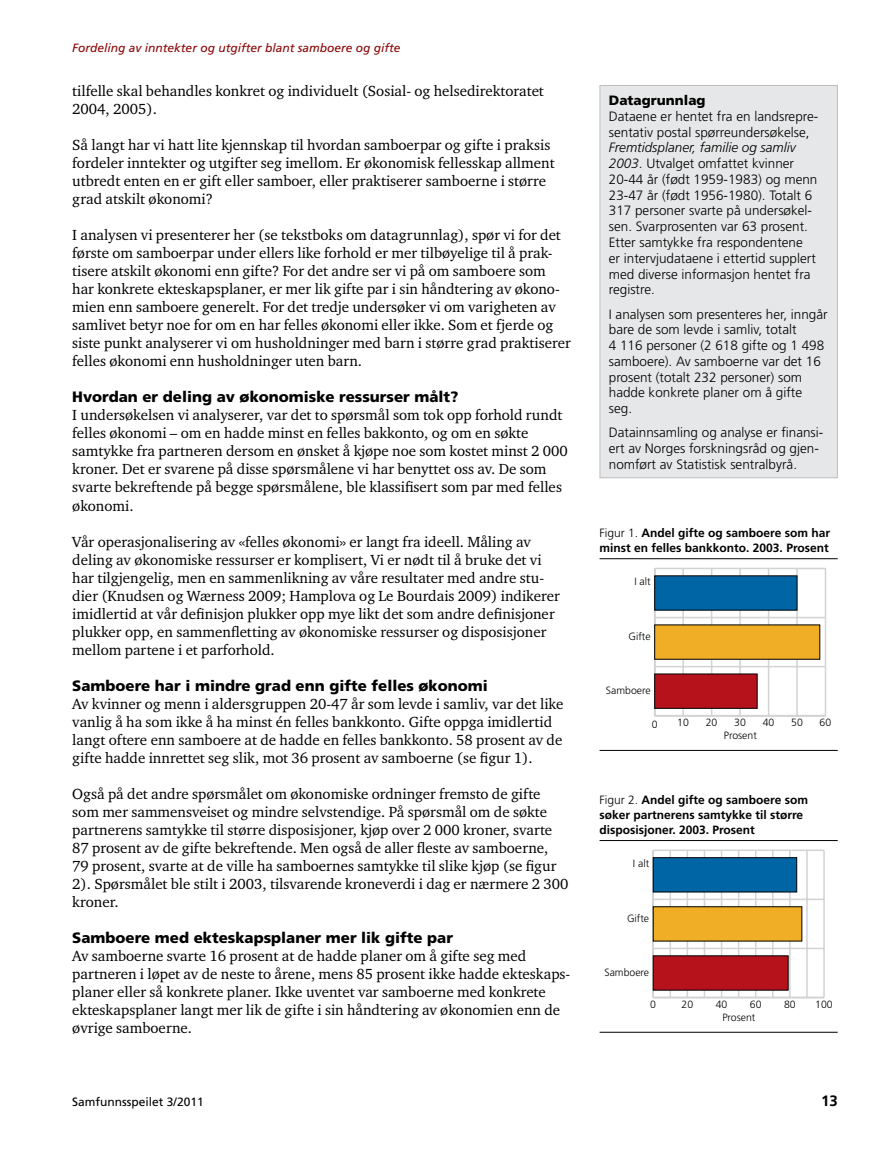
<style>
.page{position:relative;width:893px;height:1149px;background:#fff}
.page>*{position:absolute;margin:0;border:0;box-sizing:border-box;transform-origin:0 0}
.t1{font:15px/18px "Charter ITC Std";color:#000}
.t2{font:900 15px "Frutiger";color:#000}
.t3{font:700 15px "Frutiger";color:#000}
.t4{font:300 13.5px/15.8px "Frutiger";color:#000}
.t5{font:900 13.5px "Frutiger";color:#000}
.t6{font:700 12px/15px "Frutiger";color:#000}
.t7{font:italic 12px "Frutiger";color:#8b0304}
.t8{font:12px "Frutiger";color:#000}
.t9{font:300 10.5px "Frutiger";color:#000}
.s1{font-style:italic}
.s2{font-weight:300}
</style>
<div class="page">
<div style="left:600px;top:85px;width:237px;height:392px;background:#e6e7e8"></div>
<div style="left:600px;top:85px;width:238px;height:393px;border:1px solid #bcbec0"></div>
<hr style="left:600px;top:558px;width:238px;height:1px;background:#000">
<hr style="left:600px;top:749px;width:238px;height:1px;background:#000">
<hr style="left:682px;top:568px;width:2px;height:147px;background:#d1d3d4">
<hr style="left:711px;top:568px;width:1px;height:147px;background:#d1d3d4">
<hr style="left:739px;top:568px;width:2px;height:147px;background:#d1d3d4">
<hr style="left:768px;top:568px;width:1px;height:147px;background:#d1d3d4">
<hr style="left:796px;top:568px;width:2px;height:147px;background:#d1d3d4">
<hr style="left:825px;top:568px;width:1px;height:147px;background:#d1d3d4">
<hr style="left:654px;top:568px;width:1px;height:147px;background:#d1d3d4">
<hr style="left:655px;top:714px;width:170px;height:2px;background:#d1d3d4">
<hr style="left:655px;top:665px;width:170px;height:2px;background:#d1d3d4">
<hr style="left:655px;top:616px;width:170px;height:2px;background:#d1d3d4">
<hr style="left:655px;top:567px;width:170px;height:2px;background:#d1d3d4">
<div style="left:654px;top:575px;width:143px;height:35px;background:#0065a4"></div>
<div style="left:654px;top:624px;width:166px;height:35px;background:#efae25"></div>
<div style="left:654px;top:673px;width:103px;height:35px;background:#b5121b"></div>
<hr style="left:600px;top:839px;width:238px;height:1px;background:#000">
<hr style="left:600px;top:1031px;width:238px;height:1px;background:#000">
<hr style="left:669px;top:850px;width:2px;height:147px;background:#d1d3d4">
<hr style="left:687px;top:850px;width:1px;height:147px;background:#d1d3d4">
<hr style="left:704px;top:850px;width:1px;height:147px;background:#d1d3d4">
<hr style="left:721px;top:850px;width:1px;height:147px;background:#d1d3d4">
<hr style="left:738px;top:850px;width:1px;height:147px;background:#d1d3d4">
<hr style="left:755px;top:850px;width:1px;height:147px;background:#d1d3d4">
<hr style="left:772px;top:850px;width:1px;height:147px;background:#d1d3d4">
<hr style="left:789px;top:850px;width:2px;height:147px;background:#d1d3d4">
<hr style="left:806px;top:850px;width:2px;height:147px;background:#d1d3d4">
<hr style="left:823px;top:850px;width:2px;height:147px;background:#d1d3d4">
<hr style="left:652px;top:850px;width:2px;height:147px;background:#d1d3d4">
<hr style="left:653px;top:996px;width:171px;height:1px;background:#d1d3d4">
<hr style="left:653px;top:947px;width:171px;height:1px;background:#d1d3d4">
<hr style="left:653px;top:898px;width:171px;height:1px;background:#d1d3d4">
<hr style="left:653px;top:849px;width:171px;height:1px;background:#d1d3d4">
<div style="left:653px;top:857px;width:144px;height:35px;background:#0065a4;border:1px solid #000"></div>
<div style="left:653px;top:906px;width:149px;height:35px;background:#efae25"></div>
<div style="left:653px;top:955px;width:135px;height:35px;background:#b5121b"></div>
<p class="t7" style="left:72px;top:41px;width:330px">Fordeling av inntekter og utgifter blant samboere og gifte</p>
<p class="t1" style="left:72px;top:82px;width:473px">tilfelle skal behandles konkret og individuelt (Sosial- og helsedirektoratet<br>2004, 2005).</p>
<p class="t1" style="left:72px;top:136px;width:484px">Så langt har vi hatt lite kjennskap til hvordan samboerpar og gifte i praksis fordeler inntekter og utgifter seg imellom. Er økonomisk fellesskap allment utbredt enten en er gift eller samboer, eller praktiserer samboerne i større grad atskilt økonomi?</p>
<p class="t1" style="left:72px;top:226px;width:500px">I analysen vi presenterer her (se tekstboks om datagrunnlag), spør vi for det første om samboerpar under ellers like forhold er mer tilbøyelige til å prak&shy;tisere atskilt økonomi enn gifte? For det andre ser vi på om samboere som har konkrete ekteskapsplaner, er mer lik gifte par i sin håndtering av økono&shy;mien enn samboere generelt. For det tredje undersøker vi om varigheten av samlivet betyr noe for om en har felles økonomi eller ikke. Som et fjerde og siste punkt analyserer vi om husholdninger med barn i større grad praktiserer felles økonomi enn husholdninger uten barn.</p>
<p class="t2" style="left:72px;top:388px;width:388px">Hvordan er deling av økonomiske ressurser målt?</p>
<p class="t1" style="left:72px;top:406px;width:497px">I undersøkelsen vi analyserer, var det to spørsmål som tok opp forhold rundt felles økonomi – om en hadde minst en felles bakkonto, og om en søkte samtykke fra partneren dersom en ønsket å kjøpe noe som kostet minst 2 000 kroner. Det er svarene på disse spørsmålene vi har benyttet oss av. De som svarte bekreftende på begge spørsmålene, ble klassifisert som par med felles økonomi.</p>
<p class="t1" style="left:72px;top:532px;width:489px">Vår operasjonalisering av «felles økonomi» er langt fra ideell. Måling av deling av økonomiske ressurser er komplisert, Vi er nødt til å bruke det vi har tilgjengelig, men en sammenlikning av våre resultater med andre stu&shy;dier (Knudsen og Wærness 2009; Hamplova og Le Bourdais 2009) indikerer imidlertid at vår definisjon plukker opp mye likt det som andre definisjoner plukker opp, en sammenfletting av økonomiske ressurser og disposisjoner mellom partene i et parforhold.</p>
<p class="t2" style="left:72px;top:676px;width:417px">Samboere har i mindre grad enn gifte felles økonomi</p>
<p class="t1" style="left:72px;top:694px;width:493px">Av kvinner og menn i aldersgruppen 20-47 år som levde i samliv, var det like vanlig å ha som ikke å ha minst én felles bankkonto. Gifte oppga imidlertid langt oftere enn samboere at de hadde en felles bankkonto. 58 prosent av de gifte hadde innrettet seg slik, mot 36 prosent av samboerne (se figur 1).</p>
<p class="t1" style="left:72px;top:784px;width:498px">Også på det andre spørsmålet om økonomiske ordninger fremsto de gifte som mer sammensveiset og mindre selvstendige. På spørsmål om de søkte partnerens samtykke til større disposisjoner, kjøp over 2 000 kroner, svarte 87 prosent av de gifte bekreftende. Men også de aller fleste av samboerne, 79 prosent, svarte at de ville ha samboernes samtykke til slike kjøp (se figur 2). Spørsmålet ble stilt i 2003, tilsvarende kroneverdi i dag er nærmere 2 300 kroner.</p>
<p class="t2" style="left:72px;top:928px;width:382px">Samboere med ekteskapsplaner mer lik gifte par</p>
<p class="t1" style="left:72px;top:946px;width:500px">Av samboerne svarte 16 prosent at de hadde planer om å gifte seg med partneren i løpet av de neste to årene, mens 85 prosent ikke hadde ekteskaps&shy;planer eller så konkrete planer. Ikke uventet var samboerne med konkrete ekteskapsplaner langt mer lik de gifte i sin håndtering av økonomien enn de øvrige samboerne.</p>
<p class="t5" style="left:609px;top:92px;width:98px">Datagrunnlag</p>
<p class="t4" style="left:609px;top:108px;width:211px">Dataene er hentet fra en landsrepre&shy;sentativ postal spørreundersøkelse,</p>
<p class="t4" style="left:609px;top:140px;width:210px"><span class="s1">Fremtidsplaner, familie og samliv<br>2003</span>. Utvalget omfattet kvinner<br>20-44 år (født 1959-1983) og menn<br>23-47 år (født 1956-1980). Totalt 6<br>317 personer svarte på undersøkel&shy;sen. Svarprosenten var 63 prosent.<br>Etter samtykke fra respondentene er intervjudataene i ettertid supplert med diverse informasjon hentet fra registre.</p>
<p class="t4" style="left:609px;top:306px;width:220px">I analysen som presenteres her, inngår bare de som levde i samliv, totalt<br>4 116 personer (2 618 gifte og 1 498 samboere). Av samboerne var det 16 prosent (totalt 232 personer) som hadde konkrete planer om å gifte seg.</p>
<p class="t4" style="left:609px;top:425px;width:216px">Datainnsamling og analyse er finansi&shy;ert av Norges forskningsråd og gjen&shy;nomført av Statistisk sentralbyrå.</p>
<p class="t6" style="left:600px;top:525px;width:232px"><span class="s2">Figur 1.</span> Andel gifte og samboere som har minst en felles bankkonto. 2003. Prosent</p>
<p class="t9" style="left:634px;top:575px;width:18px">I alt</p>
<p class="t9" style="left:628px;top:630px;width:24px">Gifte</p>
<p class="t9" style="left:606px;top:684px;width:46px">Samboere</p>
<p class="t9" style="left:652px;top:718px;width:7px">0</p>
<p class="t9" style="left:677px;top:716px;width:13px">10</p>
<p class="t9" style="left:706px;top:716px;width:13px">20</p>
<p class="t9" style="left:734px;top:716px;width:13px">30</p>
<p class="t9" style="left:763px;top:716px;width:13px">40</p>
<p class="t9" style="left:791px;top:716px;width:13px">50</p>
<p class="t9" style="left:820px;top:716px;width:13px">60</p>
<p class="t9" style="left:724px;top:729px;width:35px">Prosent</p>
<p class="t6" style="left:600px;top:791px;width:210px"><span class="s2">Figur 2.</span> Andel gifte og samboere som søker partnerens samtykke til større disposisjoner. 2003. Prosent</p>
<p class="t9" style="left:633px;top:857px;width:18px">I alt</p>
<p class="t9" style="left:627px;top:911px;width:24px">Gifte</p>
<p class="t9" style="left:604px;top:966px;width:46px">Samboere</p>
<p class="t9" style="left:650px;top:998px;width:7px">0</p>
<p class="t9" style="left:681px;top:998px;width:13px">20</p>
<p class="t9" style="left:716px;top:998px;width:13px">40</p>
<p class="t9" style="left:750px;top:998px;width:13px">60</p>
<p class="t9" style="left:784px;top:998px;width:13px">80</p>
<p class="t9" style="left:815px;top:998px;width:19px">100</p>
<p class="t9" style="left:722px;top:1010px;width:35px">Prosent</p>
<p class="t8" style="left:72px;top:1094px;width:133px">Samfunnsspeilet 3/2011</p>
<p class="t3" style="left:821px;top:1091px;width:18px">13</p>
</div>
